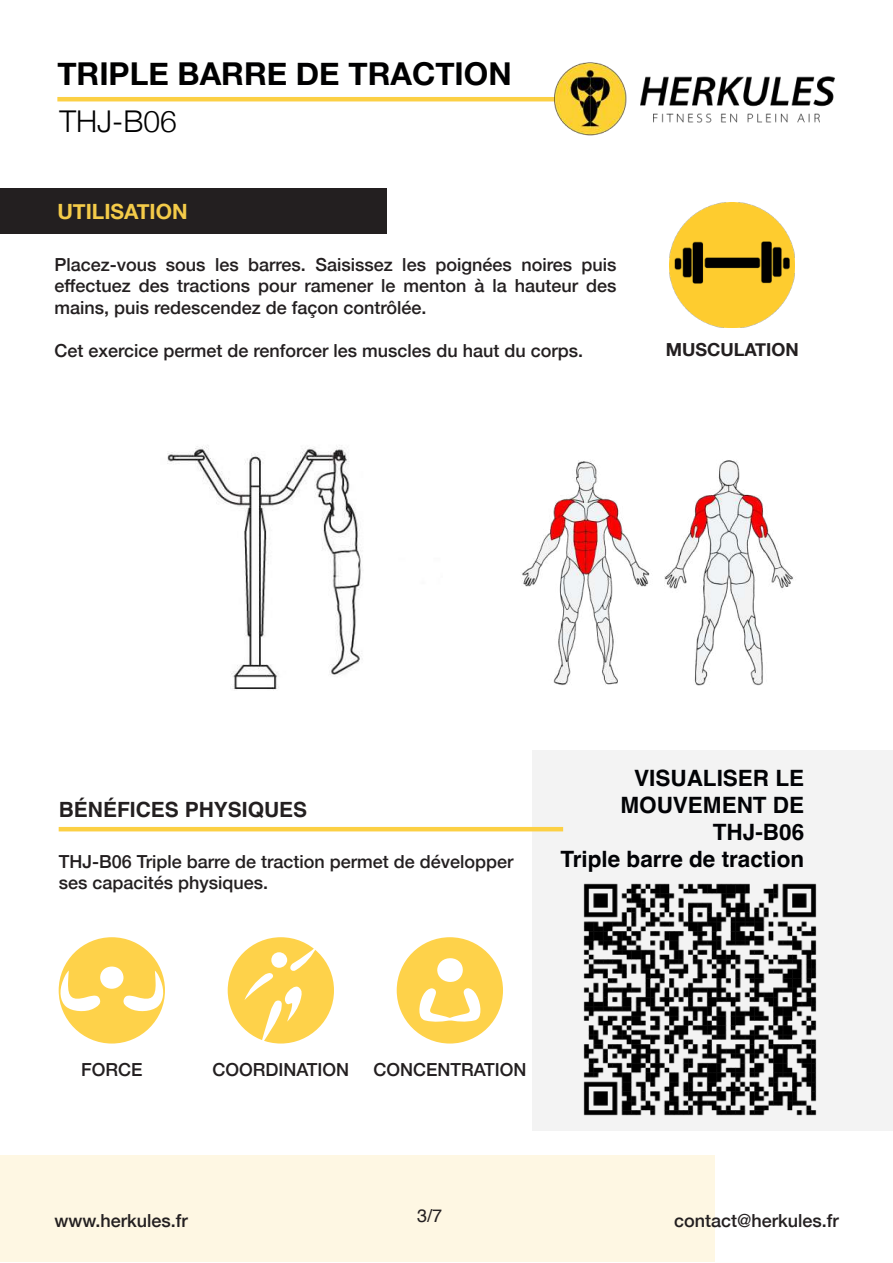
<style>
.page{position:relative;width:893px;height:1263px;background:#fff}
.page>*{position:absolute;margin:0;border:0;box-sizing:border-box;transform-origin:0 0}
.t1{font:700 31.5px "Helvetica Neue";color:#000001}
.t2{font:300 30px "Helvetica Neue";color:#000001}
.t3{font:700 22.5px/27px "Helvetica";color:#010205;text-align:right}
.t4{font:700 21px "Helvetica";color:#231f20}
.t5{font:700 21px "Helvetica Neue";color:#f4cb49}
.t6{font:500 18px/21.6px "Helvetica Neue";color:#231f20;text-align:justify}
.t7{font:700 18px "Helvetica Neue";color:#231f20}
.t8{font:18px "Helvetica";color:#231f20}
</style>
<div class="page">
<div style="left:0;top:1156px;width:715px;height:106px;background:#fef7e3"></div>
<div style="left:0;top:188px;width:387px;height:45px;background:#231f20"></div>
<img style="left:167px;top:445px;width:194px;height:245px">
<div style="left:532px;top:750px;width:361px;height:381px;background:#f3f3f3"></div>
<hr style="left:57px;top:97px;width:505px;height:4px;background:#fcd044">
<img style="left:549px;top:62px;width:286px;height:74px">
<img style="left:522px;top:460px;width:271px;height:226px">
<img style="left:583px;top:883px;width:234px;height:233px">
<img style="left:670px;top:202px;width:125px;height:126px">
<hr style="left:59px;top:827px;width:504px;height:4px;background:#fcd044">
<div style="left:59px;top:937px;width:106px;height:106px;background:#fed24a;border-radius:50%"></div>
<div style="left:228px;top:937px;width:106px;height:106px;background:#fed24a;border-radius:50%"></div>
<div style="left:397px;top:937px;width:106px;height:106px;background:#fed24a;border-radius:50%"></div>
<svg style="left:419px;top:958px;width:61px;height:64px"></svg>
<svg style="left:59px;top:970px;width:42px;height:43px"></svg>
<div style="left:100px;top:966px;width:24px;height:23px;background:#fff;border-radius:50%"></div>
<svg style="left:122px;top:970px;width:43px;height:43px"></svg>
<svg style="left:244px;top:946px;width:73px;height:97px"></svg>
<h1 class="t1" style="left:57px;top:49px;width:456px">TRIPLE BARRE DE TRACTION</h1>
<h2 class="t2" style="left:59px;top:98px;width:119px">THJ-B06</h2>
<p class="t5" style="left:57px;top:195px;width:132px">UTILISATION</p>
<p class="t6" style="left:54px;top:252px;width:564px">Placez-vous sous les barres. Saisissez les poignées noires puis effectuez des tractions pour ramener le menton à la hauteur des mains, puis redescendez de façon contrôlée.</p>
<p class="t6" style="left:54px;top:338px;width:530px">Cet exercice permet de renforcer les muscles du haut du corps.</p>
<p class="t7" style="left:666px;top:335px;width:135px">MUSCULATION</p>
<p class="t4" style="left:59px;top:797px;width:250px">BÉNÉFICES PHYSIQUES</p>
<p class="t6" style="left:59px;top:849px;width:456px">THJ-B06 Triple barre de traction permet de développer ses capacités physiques.</p>
<p class="t3" style="left:560px;top:767px;width:245px">VISUALISER LE<br>MOUVEMENT DE<br>THJ-B06<br>Triple barre de traction</p>
<p class="t6" style="left:81px;top:1058px;width:63px">FORCE</p>
<p class="t6" style="left:212px;top:1058px;width:138px">COORDINATION</p>
<p class="t6" style="left:373px;top:1058px;width:155px">CONCENTRATION</p>
<p class="t6" style="left:54px;top:1208px;width:135px">www.herkules.fr</p>
<p class="t8" style="left:417px;top:1202px;width:27px">3/7</p>
<p class="t6" style="left:674px;top:1208px;width:166px">contact@herkules.fr</p>
</div>
